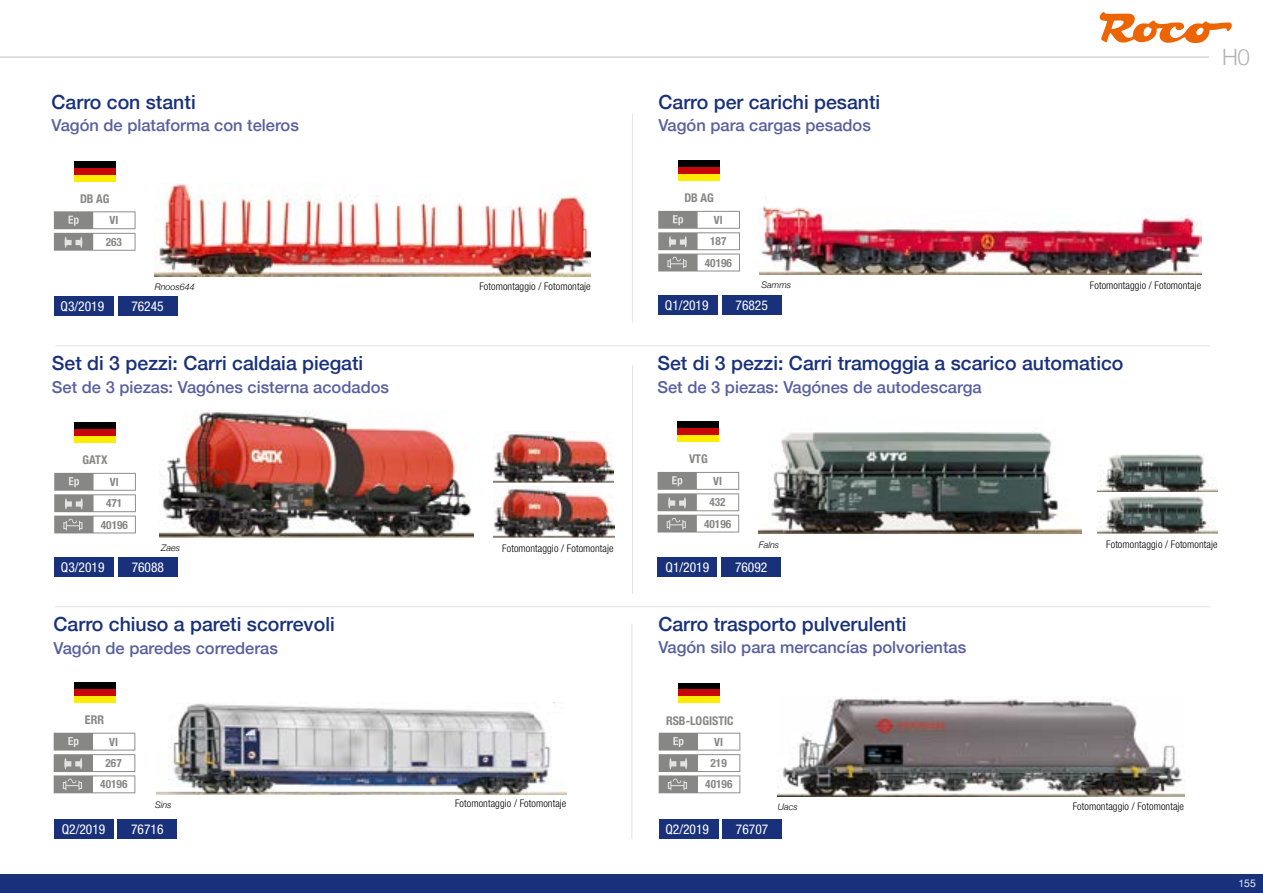
<style>
.page{position:relative;width:1263px;height:893px;background:#fff}
.page>*{position:absolute;margin:0;border:0;box-sizing:border-box;transform-origin:0 0}
.t1{font:300 22.5px "Helvetica Neue";color:#b1b2b3}
.t2{font:500 19.5px "Helvetica Neue";color:#19317b}
.t3{font:500 16.5px "Helvetica Neue";color:#59609e}
.t4{font:condensed 13.5px "Helvetica Neue LT Std";color:#fff}
.t5{font:700 condensed 12px "Helvetica Neue";color:#878786}
.t6{font:700 condensed 11.4px/21.5px "Helvetica Neue LT Std";color:#878786;text-align:center}
.t7{font:300 condensed 10.5px "Helvetica Neue LT Std";letter-spacing:.01em;color:#000}
.t8{font:10.5px "Helvetica Neue";color:#ececed}
.t9{font:italic 300 9px "Helvetica Neue";color:#000}
</style>
<div class="page">
<hr style="left:0;top:57px;width:1263px;height:1px;background:#bdbebe">
<svg style="left:0;top:874px;width:1px;height:19px"></svg>
<div style="left:1px;top:874px;width:1262px;height:19px;background:#19317b"></div>
<div style="left:1209px;top:43px;width:54px;height:34px;background:#fff"></div>
<svg style="left:1099px;top:12px;width:133px;height:32px"></svg>
<svg style="left:54px;top:211px;width:82px;height:40px"></svg>
<svg style="left:658px;top:211px;width:82px;height:60px"></svg>
<svg style="left:54px;top:473px;width:82px;height:60px"></svg>
<hr style="left:55px;top:345px;width:1155px;height:1px;background:#e3e3e3">
<hr style="left:55px;top:606px;width:1155px;height:1px;background:#e3e3e3">
<hr style="left:632px;top:114px;width:1px;height:208px;background:#e3e3e3">
<hr style="left:632px;top:365px;width:1px;height:229px;background:#e3e3e3">
<hr style="left:631px;top:623px;width:1px;height:216px;background:#e3e3e3">
<div style="left:722px;top:296px;width:59px;height:19px;background:#19317b"></div>
<div style="left:658px;top:296px;width:60px;height:19px;background:#19317b"></div>
<div style="left:54px;top:296px;width:60px;height:19px;background:#19317b"></div>
<div style="left:54px;top:558px;width:60px;height:19px;background:#19317b"></div>
<div style="left:118px;top:296px;width:59px;height:19px;background:#19317b"></div>
<div style="left:118px;top:558px;width:60px;height:19px;background:#19317b"></div>
<svg style="left:657px;top:472px;width:82px;height:60px"></svg>
<svg style="left:54px;top:733px;width:81px;height:60px"></svg>
<div style="left:721px;top:558px;width:60px;height:19px;background:#19317b"></div>
<div style="left:117px;top:820px;width:60px;height:19px;background:#19317b"></div>
<div style="left:657px;top:558px;width:60px;height:19px;background:#19317b"></div>
<div style="left:54px;top:820px;width:59px;height:19px;background:#19317b"></div>
<img style="left:157px;top:703px;width:409px;height:91px">
<div style="left:678px;top:160px;width:42px;height:7px;background:#000"></div>
<div style="left:678px;top:167px;width:42px;height:7px;background:#c9070a"></div>
<div style="left:678px;top:174px;width:42px;height:7px;background:#ffed00"></div>
<div style="left:677px;top:421px;width:42px;height:7px;background:#000"></div>
<div style="left:677px;top:428px;width:42px;height:7px;background:#c9070a"></div>
<div style="left:677px;top:435px;width:42px;height:7px;background:#ffed00"></div>
<div style="left:74px;top:161px;width:42px;height:7px;background:#000"></div>
<div style="left:74px;top:168px;width:42px;height:7px;background:#c9070a"></div>
<div style="left:74px;top:175px;width:42px;height:7px;background:#ffed00"></div>
<div style="left:74px;top:422px;width:42px;height:7px;background:#000"></div>
<div style="left:74px;top:429px;width:42px;height:7px;background:#c9070a"></div>
<div style="left:74px;top:436px;width:42px;height:7px;background:#ffed00"></div>
<img style="left:760px;top:205px;width:441px;height:69px">
<div style="left:74px;top:682px;width:41px;height:7px;background:#000"></div>
<div style="left:74px;top:689px;width:41px;height:7px;background:#c9070a"></div>
<div style="left:74px;top:696px;width:41px;height:7px;background:#ffed00"></div>
<img style="left:155px;top:184px;width:436px;height:92px">
<img style="left:159px;top:410px;width:314px;height:127px">
<img style="left:758px;top:431px;width:323px;height:102px">
<img style="left:494px;top:487px;width:120px;height:50px">
<img style="left:1097px;top:496px;width:120px;height:37px">
<img style="left:1097px;top:454px;width:120px;height:37px">
<img style="left:493px;top:432px;width:121px;height:50px">
<svg style="left:659px;top:733px;width:81px;height:60px"></svg>
<div style="left:659px;top:820px;width:59px;height:19px;background:#19317b"></div>
<div style="left:722px;top:820px;width:60px;height:19px;background:#19317b"></div>
<div style="left:678px;top:682px;width:42px;height:7px;background:#000"></div>
<div style="left:678px;top:689px;width:42px;height:7px;background:#c9070a"></div>
<div style="left:678px;top:696px;width:42px;height:7px;background:#ffed00"></div>
<img style="left:778px;top:697px;width:407px;height:99px">
<p class="t2" style="left:52px;top:86px;width:146px">Carro con stanti</p>
<p class="t3" style="left:52px;top:112px;width:249px">Vagón de plataforma con teleros</p>
<p class="t2" style="left:658px;top:86px;width:223px">Carro per carichi pesanti</p>
<p class="t3" style="left:658px;top:112px;width:214px">Vagón para cargas pesados</p>
<h1 class="t1" style="left:1222px;top:39px;width:29px">H0</h1>
<p class="t5" style="left:80px;top:189px;width:31px">DB AG</p>
<p class="t5" style="left:684px;top:188px;width:31px">DB AG</p>
<p class="t6" style="left:109px;top:209px;width:10px">VI</p>
<p class="t6" style="left:714px;top:209px;width:10px">VI</p>
<p class="t6" style="left:106px;top:231px;width:18px">263</p>
<p class="t6" style="left:710px;top:230px;width:18px">187</p>
<p class="t6" style="left:705px;top:252px;width:29px">40196</p>
<p class="t7" style="left:479px;top:280px;width:113px">Fotomontaggio / Fotomontaje</p>
<p class="t7" style="left:1090px;top:279px;width:113px">Fotomontaggio / Fotomontaje</p>
<p class="t9" style="left:155px;top:280px;width:42px">Rnoos644</p>
<p class="t9" style="left:762px;top:278px;width:31px">Samms</p>
<p class="t4" style="left:61px;top:298px;width:45px">Q3/2019</p>
<p class="t4" style="left:665px;top:297px;width:45px">Q1/2019</p>
<p class="t4" style="left:131px;top:298px;width:34px">76245</p>
<p class="t4" style="left:735px;top:297px;width:34px">76825</p>
<p class="t2" style="left:52px;top:348px;width:313px">Set di 3 pezzi: Carri caldaia piegati</p>
<p class="t3" style="left:52px;top:374px;width:339px">Set de 3 piezas: Vagónes cisterna acodados</p>
<p class="t2" style="left:657px;top:348px;width:468px">Set di 3 pezzi: Carri tramoggia a scarico automatico</p>
<p class="t3" style="left:657px;top:374px;width:326px">Set de 3 piezas: Vagónes de autodescarga</p>
<p class="t5" style="left:83px;top:450px;width:26px">GATX</p>
<p class="t5" style="left:689px;top:449px;width:20px">VTG</p>
<p class="t6" style="left:110px;top:471px;width:10px">VI</p>
<p class="t6" style="left:713px;top:470px;width:10px">VI</p>
<p class="t6" style="left:106px;top:492px;width:18px">471</p>
<p class="t6" style="left:709px;top:491px;width:18px">432</p>
<p class="t6" style="left:101px;top:514px;width:29px">40196</p>
<p class="t6" style="left:704px;top:513px;width:29px">40196</p>
<p class="t9" style="left:161px;top:541px;width:20px">Zaes</p>
<p class="t7" style="left:502px;top:542px;width:113px">Fotomontaggio / Fotomontaje</p>
<p class="t9" style="left:759px;top:537px;width:22px">Falns</p>
<p class="t7" style="left:1106px;top:538px;width:113px">Fotomontaggio / Fotomontaje</p>
<p class="t4" style="left:61px;top:559px;width:45px">Q3/2019</p>
<p class="t4" style="left:132px;top:559px;width:34px">76088</p>
<p class="t4" style="left:665px;top:560px;width:45px">Q1/2019</p>
<p class="t4" style="left:735px;top:560px;width:34px">76092</p>
<p class="t2" style="left:54px;top:608px;width:283px">Carro chiuso a pareti scorrevoli</p>
<p class="t3" style="left:54px;top:634px;width:226px">Vagón de paredes correderas</p>
<p class="t2" style="left:658px;top:608px;width:250px">Carro trasporto pulverulenti</p>
<p class="t3" style="left:658px;top:634px;width:309px">Vagón silo para mercancías polvorientas</p>
<p class="t5" style="left:85px;top:710px;width:21px">ERR</p>
<p class="t5" style="left:666px;top:710px;width:69px">RSB-LOGISTIC</p>
<p class="t6" style="left:109px;top:731px;width:10px">VI</p>
<p class="t6" style="left:106px;top:752px;width:18px">267</p>
<p class="t6" style="left:100px;top:773px;width:29px">40196</p>
<p class="t6" style="left:705px;top:731px;width:29px">VI<br>219<br>40196</p>
<p class="t9" style="left:155px;top:797px;width:18px">Sins</p>
<p class="t7" style="left:455px;top:798px;width:113px">Fotomontaggio / Fotomontaje</p>
<p class="t9" style="left:778px;top:799px;width:22px">Uacs</p>
<p class="t7" style="left:1073px;top:800px;width:113px">Fotomontaggio / Fotomontaje</p>
<p class="t4" style="left:62px;top:821px;width:45px">Q2/2019</p>
<p class="t4" style="left:131px;top:821px;width:34px">76716</p>
<p class="t4" style="left:665px;top:821px;width:45px">Q2/2019</p>
<p class="t4" style="left:736px;top:821px;width:34px">76707</p>
<p class="t8" style="left:1238px;top:876px;width:19px">155</p>
</div>
